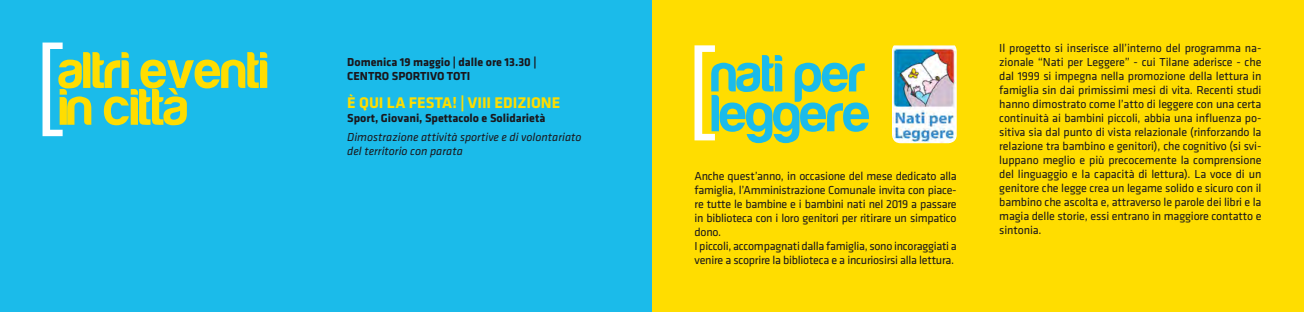
<style>
.page{position:relative;width:1304px;height:312px;background:#fff}
.page>*{position:absolute;margin:0;border:0;box-sizing:border-box;transform-origin:0 0}
.t1{font:54.1px/39.8px "Harabara";color:#1bbbea}
.t2{font:53.3px "Harabara";color:#fd0}
.t3{font:700 16px "Klavika";color:#fd0}
.t4{font:12px/14px "Klavika";letter-spacing:-.02em;color:#1a171c}
.t5{font:700 12px/14px "Klavika";color:#1a171c}
.t6{font:italic 12px/14px "Klavika";color:#1a171c}
</style>
<div class="page">
<div style="left:0;top:0;width:652px;height:312px;background:#1bbbea"></div>
<div style="left:652px;top:0;width:652px;height:312px;background:#fd0"></div>
<svg style="left:694px;top:45px;width:21px;height:95px"></svg>
<img style="left:892px;top:45px;width:65px;height:98px">
<svg style="left:43px;top:43px;width:20px;height:93px"></svg>
<h2 class="t2" style="left:59px;top:42px;width:210px">altri eventi</h2>
<h2 class="t2" style="left:59px;top:79px;width:130px">in città</h2>
<p class="t5" style="left:347px;top:55px;width:191px">Domenica 19 maggio | dalle ore 13.30 |<br>CENTRO SPORTIVO TOTI</p>
<h3 class="t3" style="left:347px;top:94px;width:215px">È QUI LA FESTA! | VIII EDIZIONE</h3>
<p class="t5" style="left:347px;top:111px;width:200px">Sport, Giovani, Spettacolo e Solidarietà</p>
<p class="t6" style="left:347px;top:131px;width:236px">Dimostrazione attività sportive e di volontariato del territorio con parata</p>
<h1 class="t1" style="left:711px;top:54px;width:160px">nati per leggere</h1>
<p class="t4" style="left:694px;top:169px;width:264px">Anche quest’anno, in occasione del mese dedicato alla famiglia, l’Amministrazione Comunale invita con piace&shy;re tutte le bambine e i bambini nati nel 2019 a passare in biblioteca con i loro genitori per ritirare un simpatico dono.<br>I piccoli, accompagnati dalla famiglia, sono incoraggiati a venire a scoprire la biblioteca e a incuriosirsi alla lettura.</p>
<p class="t4" style="left:999px;top:41px;width:264px;text-align:justify">Il progetto si inserisce all’interno del programma na&shy;zionale “Nati per Leggere” - cui Tilane aderisce - che dal 1999 si impegna nella promozione della lettura in famiglia sin dai primissimi mesi di vita. Recenti studi hanno dimostrato come l’atto di leggere con una certa continuità ai bambini piccoli, abbia una influenza po&shy;sitiva sia dal punto di vista relazionale (rinforzando la relazione tra bambino e genitori), che cognitivo (si svi&shy;luppano meglio e più precocemente la comprensione del linguaggio e la capacità di lettura). La voce di un genitore che legge crea un legame solido e sicuro con il bambino che ascolta e, attraverso le parole dei libri e la magia delle storie, essi entrano in maggiore contatto e sintonia.</p>
</div>
